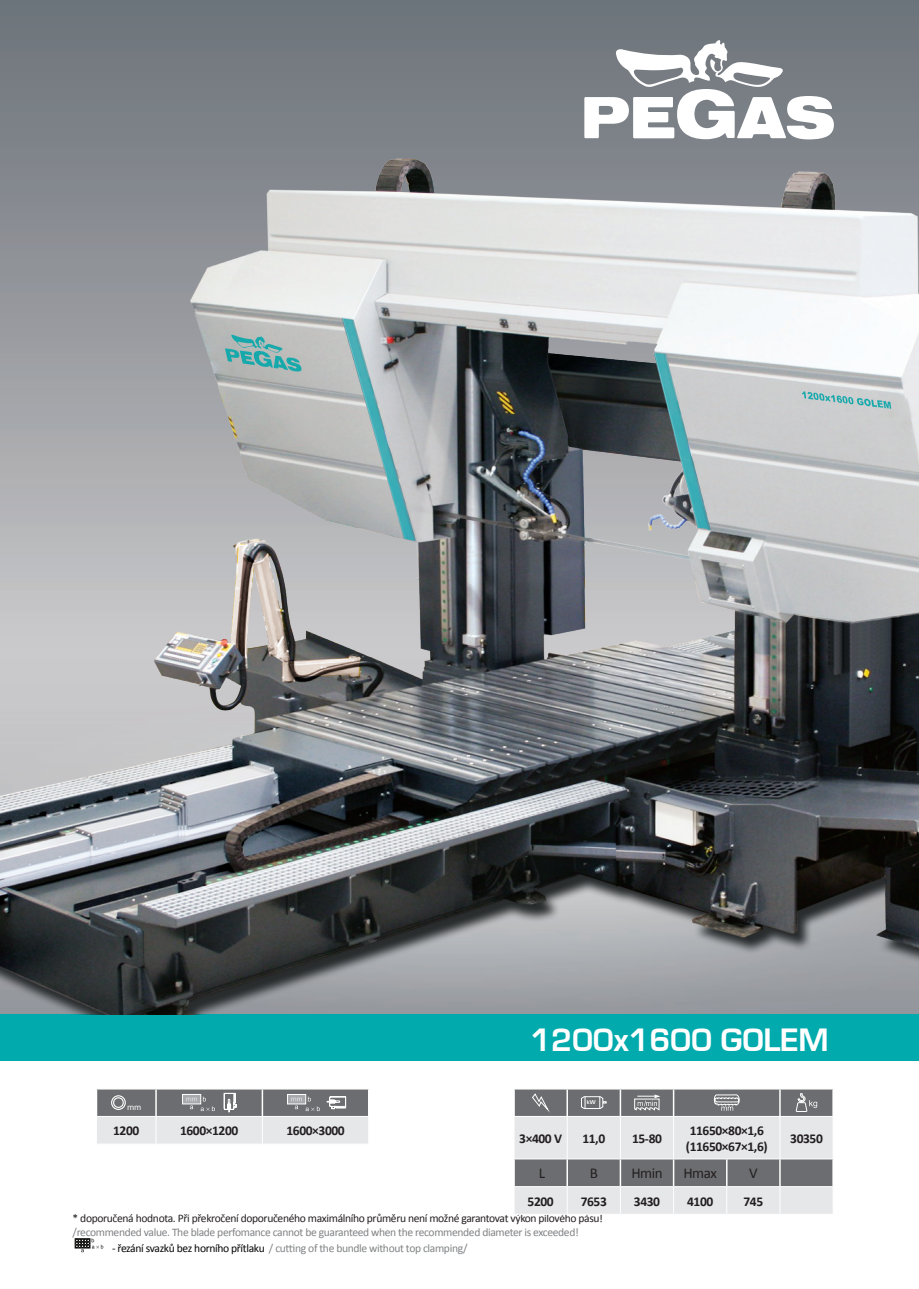
<style>
.page{position:relative;width:919px;height:1289px;background:#fff}
.page>*{position:absolute;margin:0;border:0;box-sizing:border-box;transform-origin:0 0}
.Normální{font:30px "Euromode CE Bold";letter-spacing:-.01em;color:#fff}
.Normální-2{font:15px "Calibri";letter-spacing:-.03em;color:#231f20}
.Normální-3{font:700 13.5px "Calibri";letter-spacing:-.03em;color:#231f20}
.t1{font:11.55px "Calibri";letter-spacing:-.03em;color:#231f20}
.t2{font:11.55px "Calibri";letter-spacing:-.03em;color:#808285}
.t3{font:11.55px "Calibri";letter-spacing:-.03em;color:#808385}
.Normální-4{font:9px "Calibri";color:#fff}
.t4{font:5.25px "Euromode CE Bold";color:#fff}
.s1{color:#040503}
</style>
<div class="page">
<svg style="left:584px;top:40px;width:249px;height:69px"></svg>
<div style="left:0;top:1014px;width:918px;height:51px;background:#00aaad"></div>
<div style="left:0;top:1060px;width:918px;height:228px;background:#fff"></div>
<svg style="left:75px;top:1238px;width:28px;height:14px"></svg>
<img style="left:0;top:109px;width:918px;height:905px">
<svg style="left:96px;top:1089px;width:273px;height:55px;background:#b3b4b7"></svg>
<svg style="left:514px;top:1089px;width:319px;height:125px;background:#b6b7b9"></svg>
<p class="Normální-4" style="left:127px;top:1101px;width:16px">mm</p>
<p class="Normální-3" style="left:113px;top:1122px;width:28px">1200</p>
<p class="Normální-3" style="left:180px;top:1122px;width:60px">1600×1200</p>
<p class="Normální-3" style="left:286px;top:1122px;width:60px">1600×3000</p>
<p class="Normální" style="left:530px;top:1022px;width:300px">1200x1600 GOLEM</p>
<p class="t4" style="left:587px;top:1098px;width:10px">kW</p>
<p class="Normální-3" style="left:519px;top:1129px;width:44px">3×400 V</p>
<p class="Normální-3" style="left:582px;top:1129px;width:24px">11,0</p>
<p class="Normální-3" style="left:632px;top:1129px;width:31px">15-80</p>
<p class="Normální-3" style="left:689px;top:1121px;width:76px">11650×80×1,6</p>
<p class="Normální-3" style="left:686px;top:1137px;width:83px">(11650×67×1,6)</p>
<p class="Normální-2" style="left:539px;top:1163px;width:8px">L</p>
<p class="Normální-2" style="left:589px;top:1163px;width:10px">B</p>
<p class="Normální-2" style="left:631px;top:1163px;width:33px">Hmin</p>
<p class="Normální-2" style="left:683px;top:1163px;width:35px">Hmax</p>
<p class="Normální-2" style="left:749px;top:1163px;width:10px">V</p>
<p class="Normální-3" style="left:527px;top:1192px;width:28px">5200</p>
<p class="Normální-3" style="left:580px;top:1192px;width:28px">7653</p>
<p class="Normální-3" style="left:634px;top:1192px;width:28px">3430</p>
<p class="Normální-3" style="left:687px;top:1192px;width:28px">4100</p>
<p class="Normální-3" style="left:743px;top:1192px;width:21px">745</p>
<p class="Normální-3" style="left:790px;top:1129px;width:34px">30350</p>
<p class="t1" style="left:73px;top:1210px;width:532px">* doporučená hodnota. Při překročení doporučeného maximálního průměru není možné garantovat výkon pilového pásu!</p>
<p class="t2" style="left:73px;top:1224px;width:507px">/recommended value. The blade perfomance cannot be guaranteed when the recommended diameter is exceeded!</p>
<p class="t3" style="left:112px;top:1240px;width:357px"><span class="s1">- řezání svazků bez horního přítlaku</span> / cutting of the bundle without top clamping/</p>
</div>
